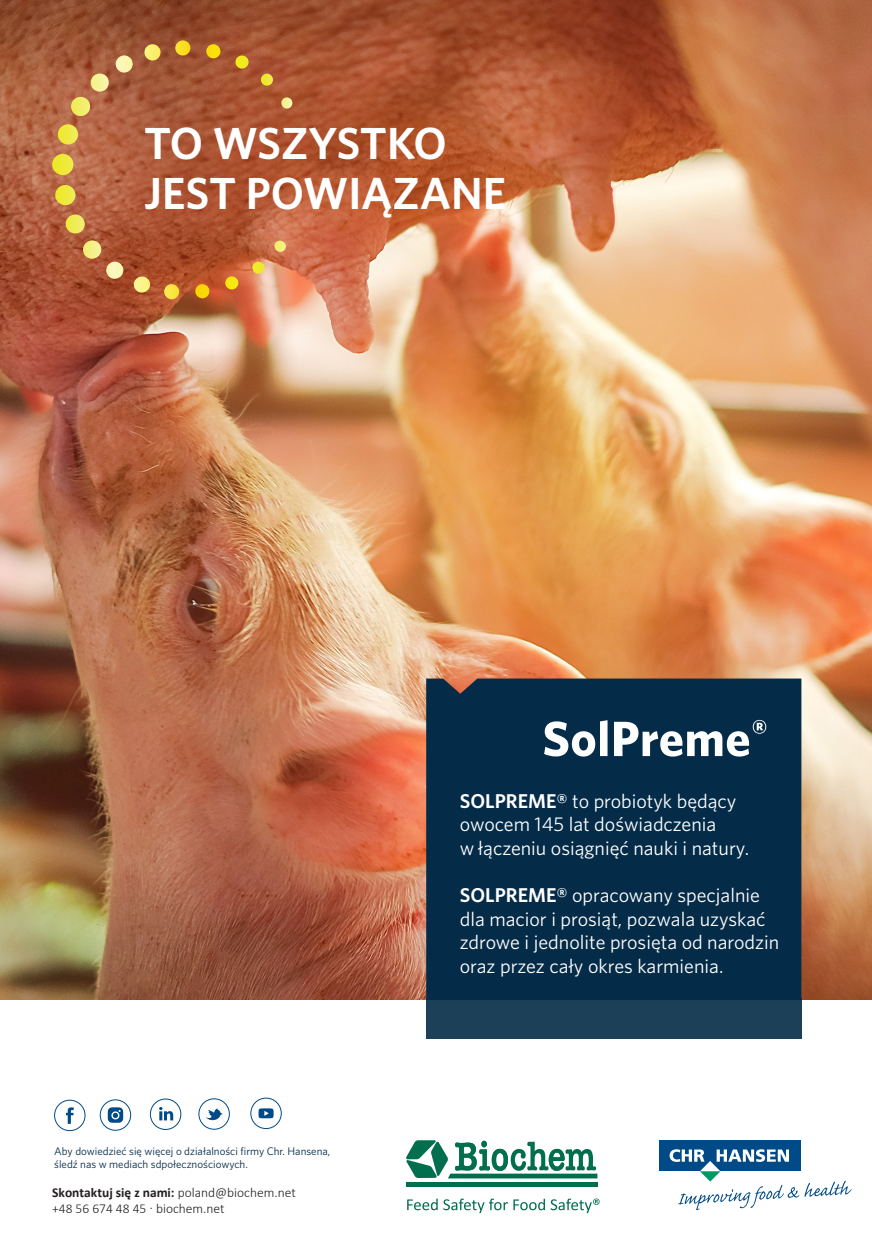
<style>
.page{position:relative;width:872px;height:1242px;background:#fff}
.page>*{position:absolute;margin:0;border:0;box-sizing:border-box;transform-origin:0 0}
.t1{font:600 45px/49.5px "Whitney";color:#fff}
.t2{font:19.95px/23.5px "Whitney";color:#fff}
.t3{font:300 13.5px/16.2px "Calibri";color:#231f20}
.t4{font:10.95px/13.2px "Whitney";color:#042947}
.s1{font-weight:700}
.s2{font-weight:600}
</style>
<div class="page">
<img style="left:0;top:0;width:872px;height:1000px">
<div style="left:54px;top:1099px;width:31px;height:32px;border:1px solid #004b87;border-radius:50%"></div>
<svg style="left:66px;top:1107px;width:8px;height:16px"></svg>
<div style="left:100px;top:1099px;width:31px;height:31px;border:1px solid #004b87;border-radius:50%"></div>
<svg style="left:108px;top:1107px;width:15px;height:15px"></svg>
<div style="left:150px;top:1098px;width:31px;height:31px;border:1px solid #004b87;border-radius:50%"></div>
<svg style="left:159px;top:1107px;width:14px;height:13px"></svg>
<div style="left:198px;top:1098px;width:32px;height:31px;border:1px solid #004b87;border-radius:50%"></div>
<svg style="left:206px;top:1108px;width:16px;height:13px"></svg>
<div style="left:250px;top:1097px;width:32px;height:32px;border:1px solid #004b87;border-radius:50%"></div>
<svg style="left:258px;top:1108px;width:16px;height:10px"></svg>
<div style="left:426px;top:678px;width:375px;height:320px;background:#042b47"></div>
<div style="left:426px;top:998px;width:375px;height:41px;background:#1d4059"></div>
<svg style="left:544px;top:720px;width:63px;height:36px"></svg>
<svg style="left:614px;top:720px;width:152px;height:36px"></svg>
<div style="left:659px;top:1140px;width:141px;height:31px;background:#004b87"></div>
<svg style="left:669px;top:1149px;width:182px;height:61px"></svg>
<svg style="left:52px;top:40px;width:241px;height:220px;background:#b0613a"></svg>
<div style="left:406px;top:1181px;width:191px;height:5px;background:#016f4e"></div>
<svg style="left:406px;top:1140px;width:191px;height:38px"></svg>
<svg style="left:407px;top:1198px;width:192px;height:15px"></svg>
<p class="t1" style="left:144px;top:118px;width:363px">TO WSZYSTKO<br>JEST POWIĄZANE</p>
<p class="t4" style="left:54px;top:1144px;width:277px">Aby dowiedzieć się więcej o działalności firmy Chr. Hansena, śledź nas w mediach sdpołecznościowych.</p>
<p class="t3" style="left:52px;top:1184px;width:245px"><span class="s1">Skontaktuj się z nami:</span> poland@biochem.net +48 56 674 48 45 ꞏ biochem.net</p>
<p class="t2" style="left:460px;top:788px;width:291px"><span class="s2">SOLPREME®</span> to probiotyk będący owocem 145 lat doświadczenia<br>w łączeniu osiągnięć nauki i natury.</p>
<p class="t2" style="left:460px;top:883px;width:321px"><span class="s2">SOLPREME®</span> opracowany specjalnie dla macior i prosiąt, pozwala uzyskać zdrowe i jednolite prosięta od narodzin oraz przez cały okres karmienia.</p>
</div>
